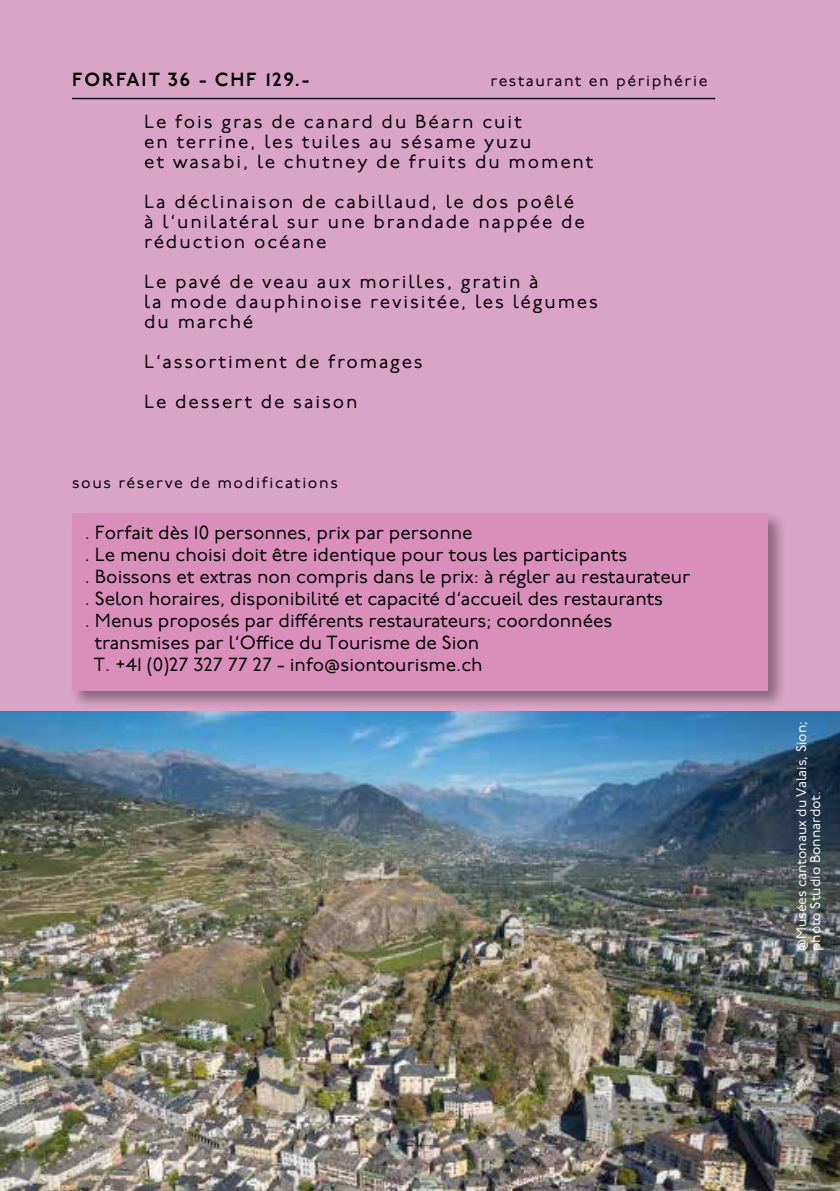
<style>
.page{position:relative;width:840px;height:1191px;background:#fff}
.page>*{position:absolute;margin:0;border:0;box-sizing:border-box;transform-origin:0 0}
.t1{font:19px "P22 Underground Pro";color:#000}
.t2{font:19px/20px "P22 Underground Pro";letter-spacing:.1em;color:#000}
.t3{font:600 19px "P22 Underground Pro";letter-spacing:.1em;color:#000}
.t4{font:16px "P22 Underground Pro";letter-spacing:.1em;color:#000}
.t5{font:14px/14px "P22 Underground Pro";color:#fff}
</style>
<div class="page">
<div style="left:0;top:0;width:839px;height:1191px;background:#d9a4c5"></div>
<hr style="left:72px;top:98px;width:642px;height:1px;background:#000">
<div style="left:69px;top:510px;width:717px;height:199px;background:#000;opacity:.75"></div>
<div style="left:72px;top:513px;width:695px;height:178px;background:#da8fba"></div>
<img style="left:0;top:711px;width:839px;height:480px">
<p class="t3" style="left:72px;top:66px;width:239px">FORFAIT 36 - CHF 129.-</p>
<p class="t4" style="left:490px;top:69px;width:218px">restaurant en périphérie</p>
<p class="t2" style="left:144px;top:111px;width:450px">Le fois gras de canard du Béarn cuit<br>en terrine, les tuiles au sésame yuzu<br>et wasabi, le chutney de fruits du moment</p>
<p class="t2" style="left:144px;top:191px;width:442px">La déclinaison de cabillaud, le dos poêlé à l‘unilatéral sur une brandade nappée de réduction océane</p>
<p class="t2" style="left:144px;top:271px;width:455px">Le pavé de veau aux morilles, gratin à<br>la mode dauphinoise revisitée, les légumes du marché</p>
<p class="t2" style="left:144px;top:341px;width:280px;line-height:40px">L‘assortiment de fromages<br>Le dessert de saison</p>
<p class="t4" style="left:72px;top:471px;width:267px">sous réserve de modifications</p>
<p class="t1" style="left:85px;top:519px;width:389px">. Forfait dès 10 personnes, prix par personne</p>
<p class="t1" style="left:85px;top:541px;width:543px">. Le menu choisi doit être identique pour tous les participants</p>
<p class="t1" style="left:85px;top:563px;width:606px">. Boissons et extras non compris dans le prix: à régler au restaurateur</p>
<p class="t1" style="left:85px;top:585px;width:579px">. Selon horaires, disponibilité et capacité d‘accueil des restaurants</p>
<p class="t1" style="left:85px;top:607px;width:528px">. Menus proposés par différents restaurateurs; coordonnées</p>
<p class="t1" style="left:95px;top:629px;width:386px">transmises par l‘Office du Tourisme de Sion</p>
<p class="t1" style="left:93px;top:651px;width:390px">T. +41 (0)27 327 77 27 - info@siontourisme.ch</p>
<p class="t5" style="left:793px;top:951px;width:231px;rotate:-90deg">@Musées cantonaux du Valais, Sion; photo Studio Bonnardot.</p>
</div>
